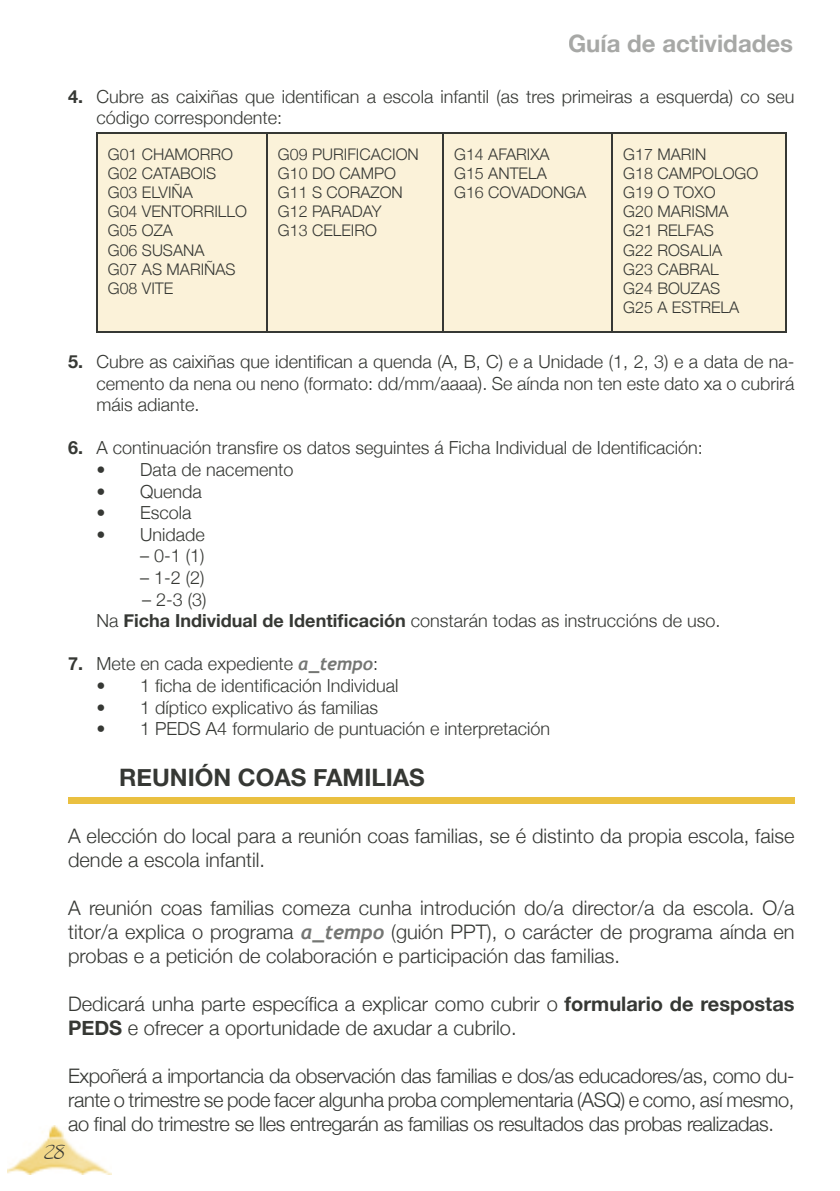
<style>
.page{position:relative;width:840px;height:1191px;background:#fff}
.page>*{position:absolute;margin:0;border:0;box-sizing:border-box;transform-origin:0 0}
.t1{font:700 24px "Helvetica Neue";color:#363834}
.t2{font:700 24px "Helvetica Neue";color:#a7a8a6}
.t3{font:24px "SF Burlington Script";color:#363834}
.t4{font:300 20px/24px "Helvetica Neue";color:#363834}
.t5{font:300 18px/21.6px "Helvetica Neue";color:#363834}
.t6{font:300 16px/19.2px "Helvetica Neue";color:#363834}
.s1{font-weight:700}
.s2{font-family:"Trebuchet";font-weight:700;font-style:italic;color:#747673}
</style>
<div class="page">
<img style="left:8px;top:1125px;width:103px;height:49px">
<div style="left:68px;top:797px;width:726px;height:6px;background:#eac040"></div>
<div style="left:97px;top:133px;width:688px;height:199px;background:#fbf2d9"></div>
<hr style="left:96px;top:132px;width:171px;height:1px;background:#363834">
<hr style="left:96px;top:133px;width:1px;height:199px;background:#363834">
<hr style="left:267px;top:132px;width:176px;height:1px;background:#363834">
<hr style="left:266px;top:133px;width:1px;height:199px;background:#363834">
<hr style="left:443px;top:132px;width:169px;height:1px;background:#363834">
<hr style="left:442px;top:133px;width:1px;height:199px;background:#363834">
<hr style="left:612px;top:132px;width:174px;height:1px;background:#363834">
<hr style="left:611px;top:133px;width:1px;height:199px;background:#363834">
<hr style="left:785px;top:133px;width:1px;height:199px;background:#363834">
<hr style="left:96px;top:332px;width:171px;height:1px;background:#363834">
<hr style="left:267px;top:332px;width:176px;height:1px;background:#363834">
<hr style="left:443px;top:332px;width:169px;height:1px;background:#363834">
<hr style="left:612px;top:332px;width:174px;height:1px;background:#363834">
<p class="t2" style="left:567px;top:29px;width:226px">Guía de actividades</p>
<p class="t5" style="left:96px;top:85px;width:699px;text-indent:-28px"><span class="s1">4.</span> Cubre as caixiñas que identifican a escola infantil (as tres primeiras a esquerda) co seu código correspondente:</p>
<p class="t6" style="left:108px;top:144px;width:141px">G01 CHAMORRO<br>G02 CATABOIS<br>G03 ELVIÑA<br>G04 VENTORRILLO<br>G05 OZA<br>G06 SUSANA<br>G07 AS MARIÑAS<br>G08 VITE</p>
<p class="t6" style="left:278px;top:144px;width:142px">G09 PURIFICACION<br>G10 DO CAMPO<br>G11 S CORAZON<br>G12 PARADAY<br>G13 CELEIRO</p>
<p class="t6" style="left:454px;top:144px;width:133px">G14 AFARIXA<br>G15 ANTELA<br>G16 COVADONGA</p>
<p class="t6" style="left:623px;top:144px;width:136px">G17 MARIN<br>G18 CAMPOLOGO<br>G19 O TOXO<br>G20 MARISMA<br>G21 RELFAS<br>G22 ROSALIA<br>G23 CABRAL<br>G24 BOUZAS<br>G25 A ESTRELA</p>
<p class="t5" style="left:96px;top:350px;width:699px;text-align:justify;text-indent:-28px"><span class="s1">5.</span> Cubre as caixiñas que identifican a quenda (A, B, C) e a Unidade (1, 2, 3) e a data de na&shy;cemento da nena ou neno (formato: dd/mm/aaaa). Se aínda non ten este dato xa o cubrirá máis adiante.</p>
<p class="t5" style="left:68px;top:437px;width:636px"><span class="s1">6.</span> A continuación transfire os datos seguintes á Ficha Individual de Identificación:</p>
<p class="t5" style="left:96px;top:458px;width:198px">• Data de nacemento</p>
<p class="t5" style="left:96px;top:480px;width:107px">• Quenda</p>
<p class="t5" style="left:96px;top:501px;width:97px">• Escola</p>
<p class="t5" style="left:96px;top:523px;width:110px">• Unidade</p>
<p class="t5" style="left:140px;top:545px;width:66px">– 0-1 (1)</p>
<p class="t5" style="left:140px;top:566px;width:66px">– 1-2 (2)</p>
<p class="t5" style="left:96px;top:588px;width:625px;text-indent:46px">– 2-3 (3)<br>Na <span class="s1">Ficha Individual de Identificación</span> constarán todas as instruccións de uso.</p>
<p class="t5" style="left:68px;top:653px;width:311px"><span class="s1">7.</span> Mete en cada expediente <span class="s2">a_tempo</span>:</p>
<p class="t5" style="left:96px;top:674px;width:303px">• 1 ficha de identificación Individual</p>
<p class="t5" style="left:96px;top:696px;width:283px">• 1 díptico explicativo ás familias</p>
<p class="t5" style="left:96px;top:717px;width:455px">• 1 PEDS A4 formulario de puntuación e interpretación</p>
<p class="t1" style="left:119px;top:762px;width:307px">REUNIÓN COAS FAMILIAS</p>
<p class="t4" style="left:68px;top:823px;width:727px">A elección do local para a reunión coas familias, se é distinto da propia escola, faise dende a escola infantil.</p>
<p class="t4" style="left:68px;top:895px;width:727px;text-align:justify">A reunión coas familias comeza cunha introdución do/a director/a da escola. O/a titor/a explica o programa <span class="s2">a_tempo</span> (guión PPT), o carácter de programa aínda en probas e a petición de colaboración e participación das familias.</p>
<p class="t4" style="left:68px;top:991px;width:727px">Dedicará unha parte específica a explicar como cubrir o <span class="s1">formulario de respostas<br>PEDS</span> e ofrecer a oportunidade de axudar a cubrilo.</p>
<p class="t4" style="left:68px;top:1063px;width:727px;text-align:justify">Expoñerá a importancia da observación das familias e dos/as educadores/as, como du&shy;rante o trimestre se pode facer algunha proba complementaria (ASQ) e como, así mesmo, ao final do trimestre se lles entregarán as familias os resultados das probas realizadas.</p>
<p class="t3" style="left:44px;top:1139px;width:21px">28</p>
</div>
